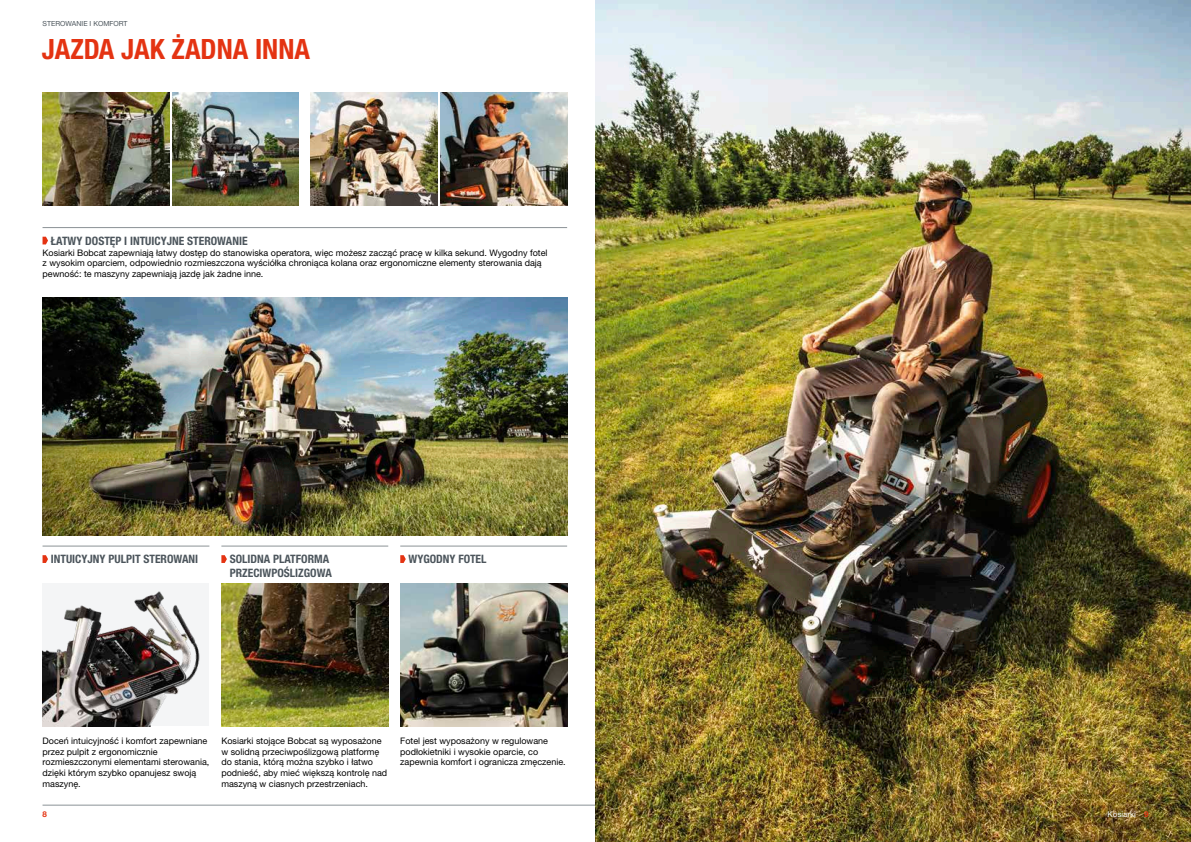
<style>
.page{position:relative;width:1191px;height:842px;background:#fff}
.page>*{position:absolute;margin:0;border:0;box-sizing:border-box;transform-origin:0 0}
.t1{font:700 condensed 28px "Helvetica Neue LT Pro";color:#e43312}
.t2{font:700 condensed 11.6px/13.6px "Helvetica Neue LT Pro";color:#4c555c}
.t3{font:9px/10.8px "Helvetica Neue LT Pro";color:#000}
.t4{font:8px "Helvetica Neue LT Pro";color:#fff}
.t5{font:700 8px "Helvetica Neue LT Pro";color:#e43312}
.t6{font:7px "Helvetica Neue LT Pro";color:#4c555c}
.s1{font-weight:700;color:#e43312}
</style>
<div class="page">
<hr style="left:43px;top:805px;width:552px;height:1px;background:#8b9296">
<img style="left:43px;top:297px;width:524px;height:238px">
<img style="left:43px;top:92px;width:126px;height:114px">
<img style="left:172px;top:92px;width:127px;height:114px">
<img style="left:400px;top:583px;width:167px;height:143px">
<img style="left:43px;top:583px;width:166px;height:143px">
<img style="left:440px;top:92px;width:127px;height:114px">
<img style="left:311px;top:92px;width:126px;height:114px">
<img style="left:221px;top:583px;width:167px;height:143px">
<img style="left:595px;top:0;width:596px;height:842px">
<hr style="left:43px;top:227px;width:524px;height:1px;background:#8b9296">
<svg style="left:43px;top:237px;width:5px;height:7px"></svg>
<hr style="left:221px;top:546px;width:167px;height:1px;background:#8b9296">
<svg style="left:221px;top:555px;width:6px;height:8px"></svg>
<hr style="left:400px;top:546px;width:167px;height:1px;background:#8b9296">
<svg style="left:400px;top:555px;width:6px;height:8px"></svg>
<hr style="left:43px;top:546px;width:166px;height:1px;background:#8b9296">
<svg style="left:43px;top:555px;width:5px;height:8px"></svg>
<p class="t6" style="left:43px;top:19px;width:87px">STEROWANIE I KOMFORT</p>
<h1 class="t1" style="left:42px;top:32px;width:270px">JAZDA JAK ŻADNA INNA</h1>
<p class="t2" style="left:51px;top:234px;width:198px">ŁATWY DOSTĘP I INTUICYJNE STEROWANIE</p>
<p class="t3" style="left:43px;top:247px;width:506px">Kosiarki Bobcat zapewniają łatwy dostęp do stanowiska operatora, więc możesz zacząć pracę w kilka sekund. Wygodny fotel z wysokim oparciem, odpowiednio rozmieszczona wyściółka chroniąca kolana oraz ergonomiczne elementy sterowania dają pewność: te maszyny zapewniają jazdę jak żadne inne.</p>
<p class="t2" style="left:51px;top:552px;width:149px">INTUICYJNY PULPIT STEROWANI</p>
<p class="t2" style="left:230px;top:552px;width:104px">SOLIDNA PLATFORMA<br>PRZECIWPOŚLIZGOWA</p>
<p class="t2" style="left:408px;top:552px;width:79px">WYGODNY FOTEL</p>
<p class="t3" style="left:43px;top:735px;width:168px">Doceń intuicyjność i komfort zapewniane przez pulpit z ergonomicznie rozmieszczonymi elementami sterowania, dzięki którym szybko opanujesz swoją maszynę.</p>
<p class="t3" style="left:221px;top:735px;width:167px">Kosiarki stojące Bobcat są wyposażone w solidną przeciwpoślizgową platformę do stania, którą można szybko i łatwo podnieść, aby mieć większą kontrolę nad maszyną w ciasnych przestrzeniach.</p>
<p class="t3" style="left:400px;top:735px;width:167px">Fotel jest wyposażony w regulowane podłokietniki i wysokie oparcie, co zapewnia komfort i ogranicza zmęczenie.</p>
<p class="t5" style="left:43px;top:809px;width:6px">8</p>
<p class="t4" style="left:1107px;top:810px;width:43px">Kosiarki <span class="s1">9</span></p>
</div>
